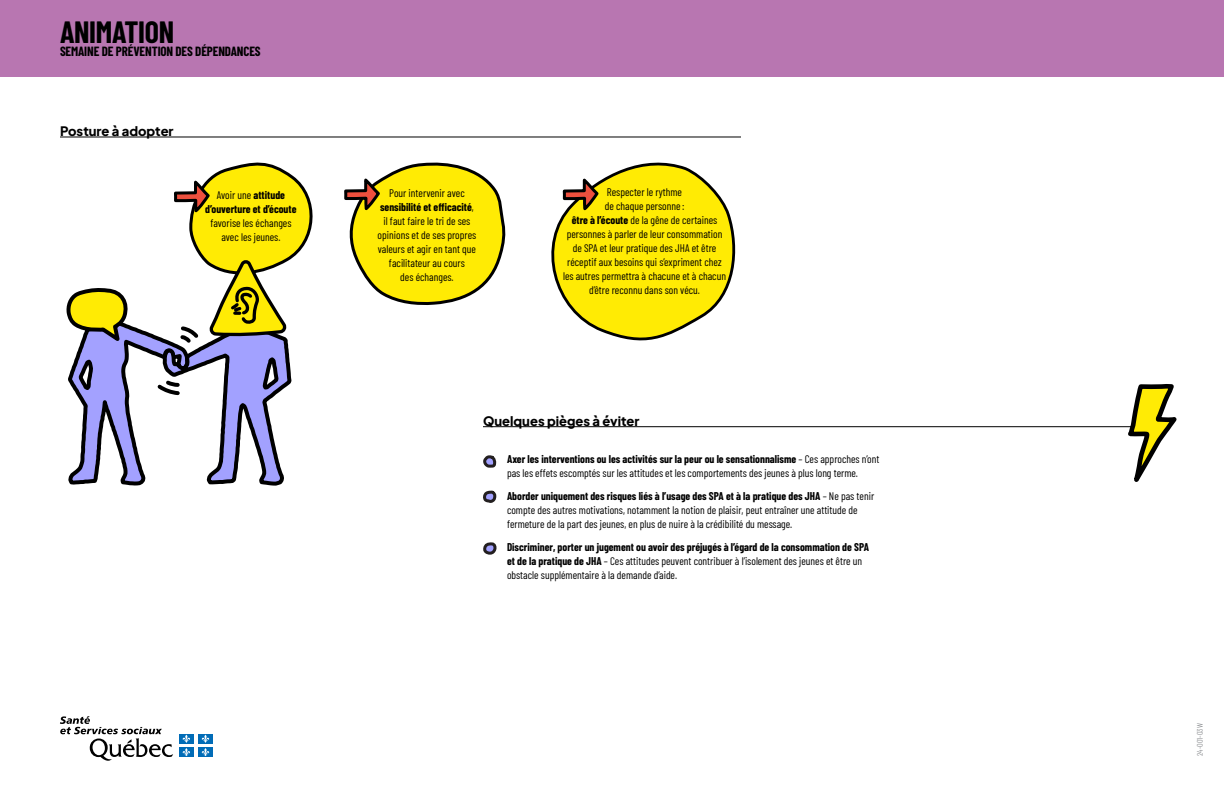
<style>
.page{position:relative;width:1224px;height:792px;background:#fff}
.page>*{position:absolute;margin:0;border:0;box-sizing:border-box;transform-origin:0 0}
.t1{font:700 30px "Barlow Condensed";letter-spacing:-.01em;color:#000}
.t2{font:800 13px "Plus Jakarta Sans";color:#000}
.t3{font:700 13px "Barlow Condensed";letter-spacing:-.01em;color:#000}
.L{font:11px/14px "Barlow Condensed";color:#000}
.t4{font:8px "Barlow Condensed";color:#939598}
.s1{font-weight:700}
</style>
<div class="page">
<div style="left:0;top:0;width:1224px;height:76px;background:#b876b1"></div>
<img style="left:60px;top:716px;width:153px;height:45px">
<hr style="left:60px;top:136px;width:681px;height:1px;background:#000">
<hr style="left:483px;top:426px;width:681px;height:1px;background:#000">
<svg style="left:483px;top:455px;width:14px;height:13px"></svg>
<svg style="left:483px;top:490px;width:14px;height:13px"></svg>
<svg style="left:483px;top:542px;width:14px;height:13px"></svg>
<svg style="left:344px;top:162px;width:162px;height:143px"></svg>
<svg style="left:551px;top:162px;width:185px;height:179px"></svg>
<svg style="left:561px;top:173px;width:40px;height:42px"></svg>
<svg style="left:66px;top:162px;width:247px;height:324px"></svg>
<svg style="left:1121px;top:384px;width:56px;height:98px"></svg>
<h1 class="t1" style="left:60px;top:11px;width:116px">ANIMATION</h1>
<h1 class="t3" style="left:60px;top:42px;width:202px">SEMAINE DE PRÉVENTION DES DÉPENDANCES</h1>
<h2 class="t2" style="left:60px;top:120px;width:115px">Posture à adopter</h2>
<p class="L" style="left:205px;top:187px;width:93px;text-align:center">Avoir une <span class="s1">attitude d’ouverture et d’écoute </span>favorise les échanges avec les jeunes.</p>
<p class="L" style="left:378px;top:185px;width:100px;text-align:center">Pour intervenir avec <span class="s1">sensibilité et efficacité</span>, il faut faire le tri de ses opinions et de ses propres valeurs et agir en tant que facilitateur au cours<br>des échanges.</p>
<p class="L" style="left:563px;top:185px;width:165px;text-align:center">Respecter le rythme<br>de chaque personne :<br><span class="s1">être à l’écoute</span> de la gêne de certaines personnes à parler de leur consommation de SPA et leur pratique des JHA et être réceptif aux besoins qui s’expriment chez les autres permettra à chacune et à chacun d’être reconnu dans son vécu.</p>
<h2 class="t2" style="left:483px;top:409px;width:158px">Quelques pièges à éviter</h2>
<p class="L" style="left:507px;top:452px;width:374px"><span class="s1">Axer les interventions ou les activités sur la peur ou le sensationnalisme</span> – Ces approches n’ont pas les effets escomptés sur les attitudes et les comportements des jeunes à plus long terme.</p>
<p class="L" style="left:507px;top:489px;width:369px"><span class="s1">Aborder uniquement des risques liés à l’usage des SPA et à la pratique des JHA</span> – Ne pas tenir compte des autres motivations, notamment la notion de plaisir, peut entraîner une attitude de fermeture de la part des jeunes, en plus de nuire à la crédibilité du message.</p>
<p class="L" style="left:507px;top:540px;width:364px"><span class="s1">Discriminer, porter un jugement ou avoir des préjugés à l’égard de la consommation de SPA et de la pratique de JHA</span> – Ces attitudes peuvent contribuer à l’isolement des jeunes et être un obstacle supplémentaire à la demande d’aide.</p>
<p class="t4" style="left:1194px;top:756px;width:34px;rotate:-90deg">24-001-03W</p>
</div>
